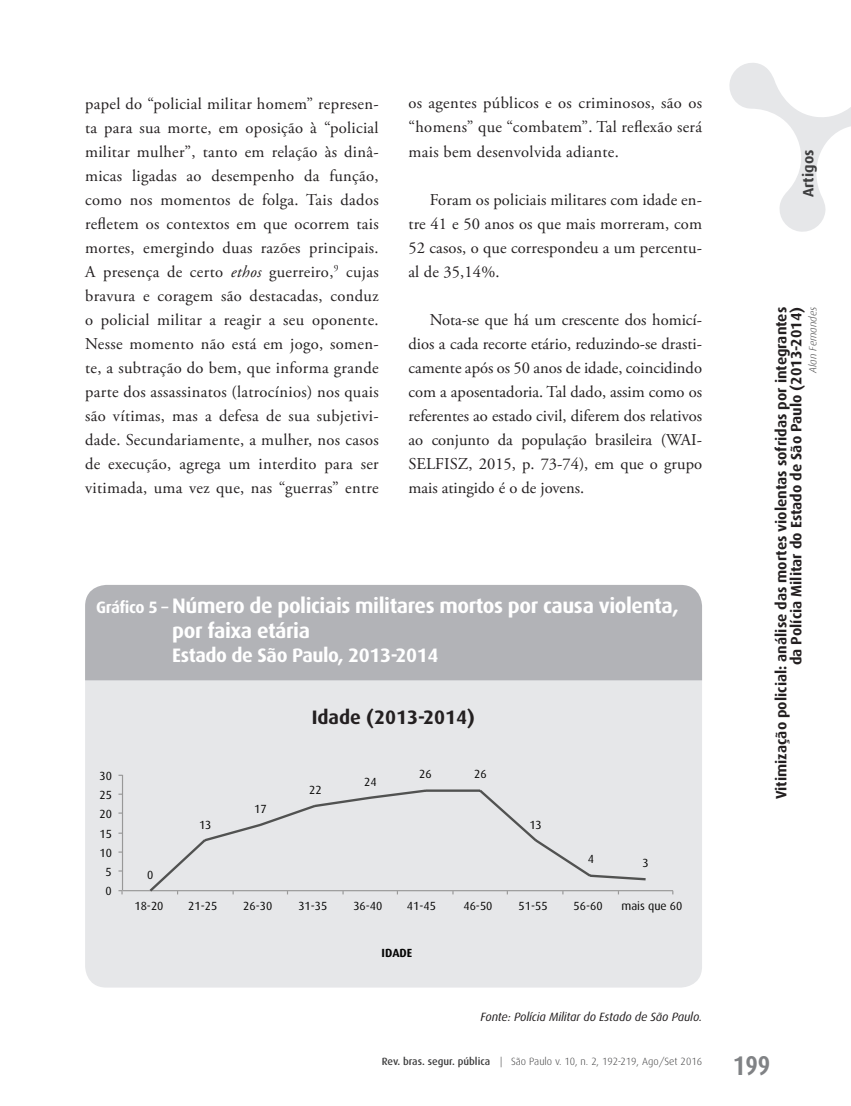
<style>
.page{position:relative;width:851px;height:1106px;background:#fff}
.page>*{position:absolute;margin:0;border:0;box-sizing:border-box;transform-origin:0 0}
.t1{font:700 27px "Dax Condensed";color:#808285}
.t2{font:700 21px/24px "Dax";letter-spacing:-.02em;color:#fff}
.t3{font:700 19.5px "Dax";letter-spacing:-.02em;color:#fff}
.t4{font:700 19.5px "Dax";color:#231f20}
.t5{font:16.5px/24px "Adobe Garamond Pro";letter-spacing:.01em;color:#231f20;text-align:justify}
.t6{font:700 15px/15px "Dax";color:#231f20;text-align:right}
.t7{font:700 15px "Dax";color:#3e3e3f}
.t8{font:italic 12px "Dax";letter-spacing:-.01em;color:#231f20}
.t9{font:11.85px "Dax";color:#050504}
.t10{font:700 11.85px "Dax";color:#050504}
.t11{font:300 10.5px "Dax";color:#3e3e3f}
.t12{font:italic 300 10.5px "Dax";color:#3e3e3f}
.s1{font-style:italic}
.s2{font-size:16.5px}
.s3{font-weight:500}
</style>
<div class="page">
<svg style="left:729px;top:63px;width:121px;height:169px"></svg>
<div style="left:85px;top:632px;width:617px;height:355px;background:#e6e7e9;border-radius:21px"></div>
<div style="left:85px;top:585px;width:617px;height:95px;background:#b2b3b7"></div>
<hr style="left:122px;top:774px;width:1px;height:116px;background:#989898">
<hr style="left:122px;top:890px;width:551px;height:1px;background:#989898">
<svg style="left:118px;top:890px;width:5px;height:4px"></svg>
<svg style="left:147px;top:789px;width:501px;height:105px"></svg>
<p class="t5" style="left:85px;top:92px;width:295px">papel do “policial militar homem” represen&shy;ta para sua morte, em oposição à “policial militar mulher”, tanto em relação às dinâ&shy;micas ligadas ao desempenho da função, como nos momentos de folga. Tais dados refletem os contextos em que ocorrem tais mortes, emergindo duas razões principais.<br>A presença de certo <span class="s1">ethos</span> guerreiro,<sup>9</sup> cujas bravura e coragem são destacadas, conduz o policial militar a reagir a seu oponente.<br>Nesse momento não está em jogo, somen&shy;te, a subtração do bem, que informa grande parte dos assassinatos (latrocínios) nos quais são vítimas, mas a defesa de sua subjetivi&shy;dade. Secundariamente, a mulher, nos casos de execução, agrega um interdito para ser vitimada, uma vez que, nas “guerras” entre</p>
<p class="t5" style="left:408px;top:92px;width:295px">os agentes públicos e os criminosos, são os “homens” que “combatem”. Tal reflexão será mais bem desenvolvida adiante.</p>
<p class="t5" style="left:408px;top:188px;width:295px;text-indent:21px">Foram os policiais militares com idade en&shy;tre 41 e 50 anos os que mais morreram, com 52 casos, o que correspondeu a um percentu&shy;al de 35,14%.</p>
<p class="t5" style="left:408px;top:308px;width:295px;text-indent:21px">Nota-se que há um crescente dos homicí&shy;dios a cada recorte etário, reduzindo-se drasti&shy;camente após os 50 anos de idade, coincidindo com a aposentadoria. Tal dado, assim como os referentes ao estado civil, diferem dos relativos ao conjunto da população brasileira (WAI-SELFISZ, 2015, p. 73-74), em que o grupo mais atingido é o de jovens.</p>
<p class="t2" style="left:172px;top:594px;width:508px;text-indent:-76px"><span class="s2">Gráfico 5 –</span> Número de policiais militares mortos por causa violenta, por faixa etária</p>
<p class="t3" style="left:172px;top:643px;width:267px">Estado de São Paulo, 2013-2014</p>
<p class="t9" style="left:99px;top:769px;width:14px">30</p>
<p class="t9" style="left:99px;top:788px;width:14px">25</p>
<p class="t9" style="left:99px;top:807px;width:14px">20</p>
<p class="t9" style="left:99px;top:826px;width:14px">15</p>
<p class="t9" style="left:99px;top:846px;width:14px">10</p>
<p class="t9" style="left:105px;top:865px;width:8px">5</p>
<p class="t9" style="left:105px;top:884px;width:8px">0</p>
<p class="t4" style="left:312px;top:706px;width:165px">Idade (2013-2014)</p>
<p class="t9" style="left:147px;top:868px;width:8px">0</p>
<p class="t9" style="left:199px;top:818px;width:14px">13</p>
<p class="t9" style="left:254px;top:802px;width:14px">17</p>
<p class="t9" style="left:309px;top:783px;width:14px">22</p>
<p class="t9" style="left:364px;top:775px;width:14px">24</p>
<p class="t9" style="left:419px;top:767px;width:14px">26</p>
<p class="t9" style="left:474px;top:767px;width:14px">26</p>
<p class="t9" style="left:529px;top:818px;width:14px">13</p>
<p class="t9" style="left:587px;top:852px;width:8px">4</p>
<p class="t9" style="left:642px;top:856px;width:8px">3</p>
<p class="t9" style="left:134px;top:899px;width:31px">18-20</p>
<p class="t9" style="left:188px;top:899px;width:31px">21-25</p>
<p class="t9" style="left:243px;top:899px;width:31px">26-30</p>
<p class="t9" style="left:298px;top:899px;width:31px">31-35</p>
<p class="t9" style="left:353px;top:899px;width:31px">36-40</p>
<p class="t9" style="left:407px;top:899px;width:31px">41-45</p>
<p class="t9" style="left:463px;top:899px;width:31px">46-50</p>
<p class="t9" style="left:518px;top:899px;width:31px">51-55</p>
<p class="t9" style="left:573px;top:899px;width:31px">56-60</p>
<p class="t9" style="left:621px;top:899px;width:62px">mais que 60</p>
<p class="t10" style="left:381px;top:945px;width:32px">IDADE</p>
<p class="t8" style="left:480px;top:1010px;width:223px">Fonte: Polícia Militar do Estado de São Paulo.</p>
<p class="t11" style="left:382px;top:1055px;width:322px"><span class="s3">Rev. bras. segur. pública</span> | São Paulo v. 10, n. 2, 192-219, Ago/Set 2016</p>
<p class="t7" style="left:799px;top:197px;width:49px;rotate:-90deg">Artigos</p>
<p class="t6" style="left:773px;top:799px;width:494px;rotate:-90deg">Vitimização policial: análise das mortes violentas sofridas por integrantes da Polícia Militar do Estado de São Paulo (2013-2014)</p>
<p class="t12" style="left:807px;top:373px;width:67px;rotate:-90deg">Alan Fernandes</p>
<h1 class="t1" style="left:733px;top:1050px;width:39px">199</h1>
</div>
